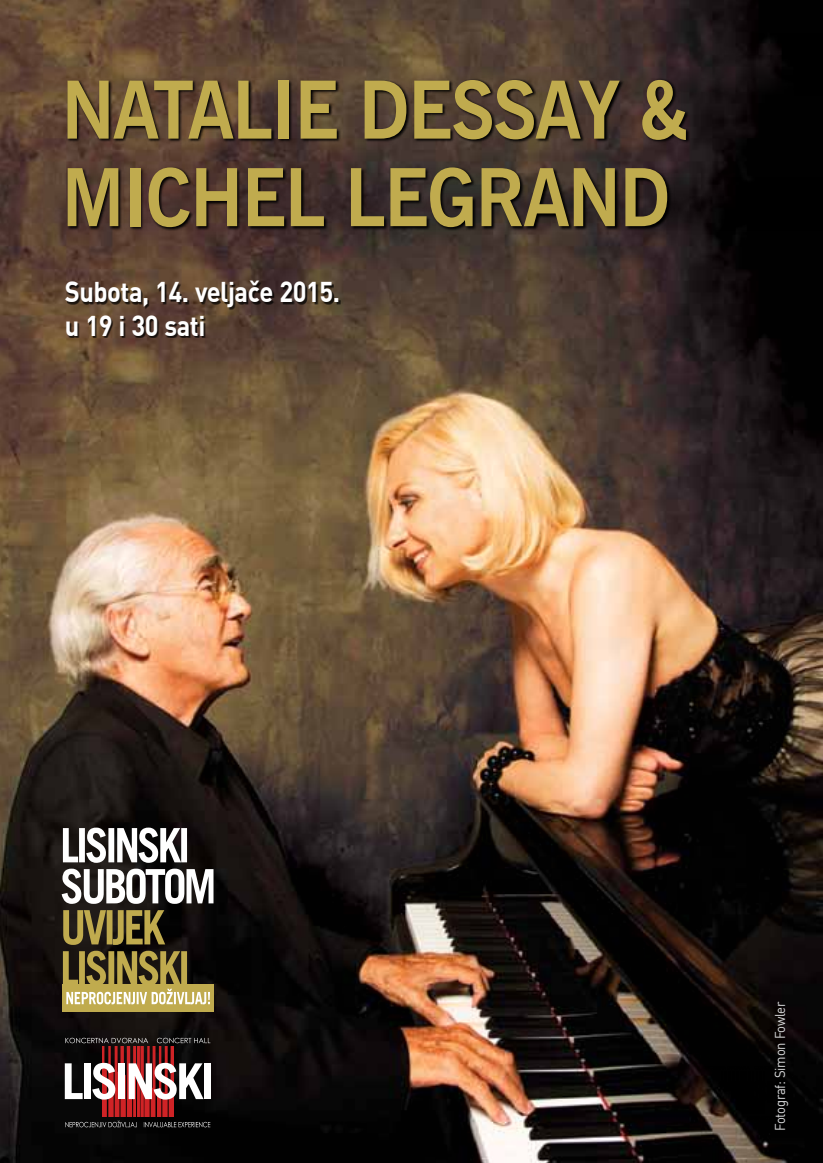
<style>
.page{position:relative;width:823px;height:1163px;background:#fff}
.page>*{position:absolute;margin:0;border:0;box-sizing:border-box;transform-origin:0 0}
.t1{font:700 79.8px/87.4px "News Gothic L2";letter-spacing:-.02em;color:#c0ab4e;scale:.93 1}
.t2{font:700 28px/33.6px "DIN";letter-spacing:-.02em;color:#fff;scale:.91 1}
.t3{font:14px "DIN";letter-spacing:-.02em;color:#dcddde;scale:.93 1}
</style>
<div class="page">
<img style="left:0;top:230px;width:822px;height:932px">
<img style="left:0;top:95px;width:822px;height:135px">
<img style="left:0;top:0;width:822px;height:95px">
<svg style="left:67px;top:78px;width:622px;height:153px;background:#2f231e"></svg>
<div style="left:63px;top:983px;width:150px;height:28px;background:#c0ab4e"></div>
<svg style="left:63px;top:910px;width:102px;height:34px;background:#766933"></svg>
<svg style="left:62px;top:868px;width:151px;height:35px"></svg>
<svg style="left:63px;top:827px;width:124px;height:35px"></svg>
<svg style="left:63px;top:950px;width:147px;height:54px"></svg>
<img style="left:102px;top:1046px;width:71px;height:70px">
<svg style="left:65px;top:1037px;width:145px;height:6px"></svg>
<svg style="left:65px;top:1120px;width:145px;height:7px"></svg>
<svg style="left:65px;top:1063px;width:18px;height:35px"></svg>
<div style="left:84px;top:1063px;width:7px;height:35px;background:#fff"></div>
<svg style="left:92px;top:1062px;width:23px;height:37px"></svg>
<div style="left:118px;top:1063px;width:7px;height:35px;background:#fff"></div>
<svg style="left:128px;top:1062px;width:75px;height:37px"></svg>
<div style="left:204px;top:1063px;width:6px;height:35px;background:#fff"></div>
<div style="left:67px;top:282px;width:273px;height:56px;background:#000;opacity:.75"></div>
<h1 class="t1" style="left:62px;top:66px;width:675px">NATALIE DESSAY &amp;<br>MICHEL LEGRAND</h1>
<p class="t2" style="left:65px;top:274px;width:304px">Subota, 14. veljače 2015. u 19 i 30 sati</p>
<p class="t3" style="left:770px;top:1130px;width:141px;rotate:-90deg">Fotograf: Simon Fowler</p>
</div>
